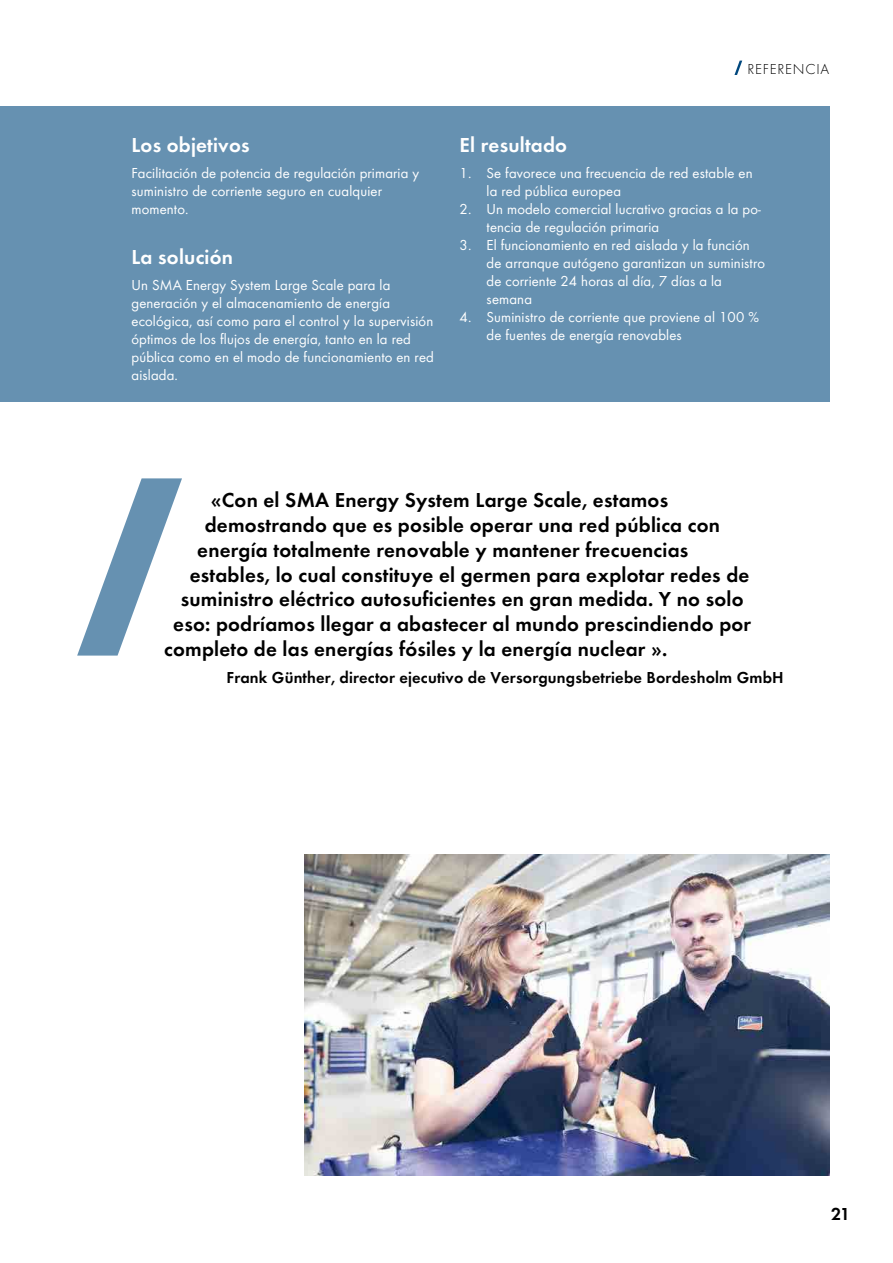
<style>
.page{position:relative;width:893px;height:1263px;background:#fff}
.page>*{position:absolute;margin:0;border:0;box-sizing:border-box;transform-origin:0 0}
.t1{font:600 21px "SMA Futura Global";letter-spacing:.01em;color:#000}
.t2{font:600 21px "SMA Futura Global";letter-spacing:.01em;color:#fff}
.t3{font:600 18px "SMA Futura Global";color:#000}
.t4{font:600 16.5px "SMA Futura Global";letter-spacing:.01em;color:#000}
.t5{font:15px/18px "SMA Futura Global";letter-spacing:.01em;color:#fff}
.t6{font:15px "SMA Futura Global Light";letter-spacing:.05em;color:#000}
</style>
<div class="page">
<img style="left:304px;top:855px;width:525px;height:321px">
<div style="left:0;top:106px;width:829px;height:295px;background:#6691b1"></div>
<svg style="left:734px;top:61px;width:8px;height:14px"></svg>
<svg style="left:77px;top:478px;width:105px;height:178px"></svg>
<h1 class="t2" style="left:132px;top:132px;width:120px">Los objetivos</h1>
<p class="t5" style="left:132px;top:164px;width:289px">Facilitación de potencia de regulación primaria y suministro de corriente seguro en cualquier momento.</p>
<h1 class="t2" style="left:132px;top:244px;width:103px">La solución</h1>
<p class="t5" style="left:132px;top:276px;width:304px">Un SMA Energy System Large Scale para la generación y el almacenamiento de energía ecológica, así como para el control y la supervisión óptimos de los flujos de energía, tanto en la red pública como en el modo de funcionamiento en red aislada.</p>
<p class="t6" style="left:747px;top:60px;width:83px">REFERENCIA</p>
<h1 class="t2" style="left:460px;top:132px;width:109px">El resultado</h1>
<p class="t5" style="left:487px;top:164px;width:267px;text-indent:-27px">1. Se favorece una frecuencia de red estable en la red pública europea</p>
<p class="t5" style="left:487px;top:200px;width:276px;text-indent:-27px">2. Un modelo comercial lucrativo gracias a la po&shy;tencia de regulación primaria</p>
<p class="t5" style="left:487px;top:236px;width:280px;text-indent:-27px">3. El funcionamiento en red aislada y la función de arranque autógeno garantizan un suministro de corriente 24 horas al día, 7 días a la semana</p>
<p class="t5" style="left:487px;top:308px;width:274px;text-indent:-27px">4. Suministro de corriente que proviene al 100 % de fuentes de energía renovables</p>
<h1 class="t1" style="left:211px;top:488px;width:459px">«Con el SMA Energy System Large Scale, estamos</h1>
<h1 class="t1" style="left:205px;top:513px;width:517px">demostrando que es posible operar una red pública con</h1>
<h1 class="t1" style="left:197px;top:537px;width:493px">energía totalmente renovable y mantener frecuencias</h1>
<h1 class="t1" style="left:190px;top:562px;width:561px">estables, lo cual constituye el germen para explotar redes de</h1>
<h1 class="t1" style="left:181px;top:587px;width:564px">suministro eléctrico autosuficientes en gran medida. Y no solo</h1>
<h1 class="t1" style="left:173px;top:612px;width:579px">eso: podríamos llegar a abastecer al mundo prescindiendo por</h1>
<h1 class="t1" style="left:164px;top:636px;width:505px">completo de las energías fósiles y la energía nuclear ».</h1>
<p class="t4" style="left:226px;top:667px;width:559px">Frank Günther, director ejecutivo de Versorgungsbetriebe Bordesholm GmbH</p>
<p class="t3" style="left:831px;top:1204px;width:21px">21</p>
</div>
